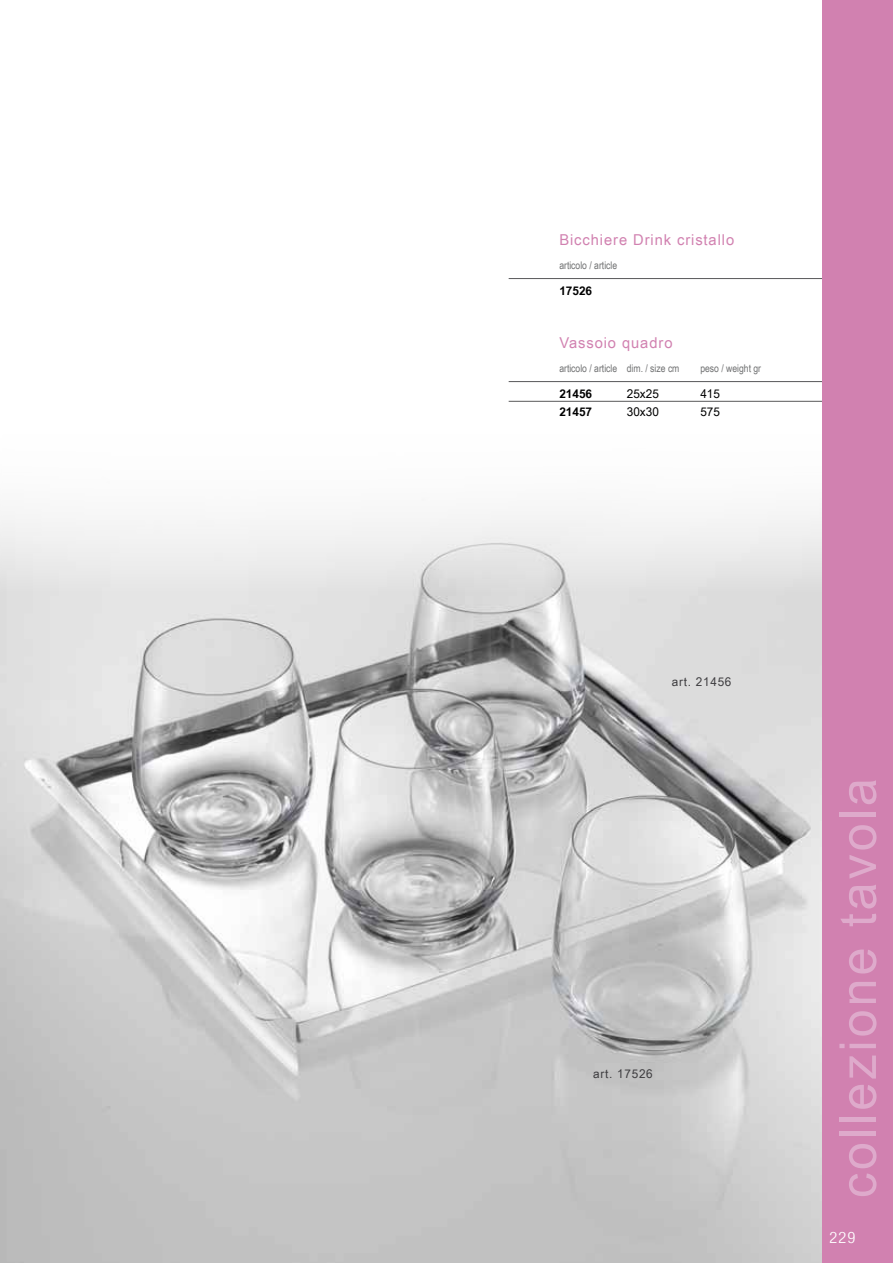
<style>
.page{position:relative;width:893px;height:1263px;background:#fff}
.page>*{position:absolute;margin:0;border:0;box-sizing:border-box;transform-origin:0 0}
.t1{font:51px "Arial Narrow";letter-spacing:.05em;color:#deaacb;scale:1.2 1}
.t2{font:15px "Arial Narrow";letter-spacing:.05em;color:#d181b0;scale:1.2 1}
.t3{font:300 condensed 15px "Helvetica";color:#fff;scale:1.2 1}
.t4{font:12px "Arial Narrow";letter-spacing:.05em;color:#3e3d40;scale:1.2 1}
.t5{font:12px "Arial Narrow";color:#000;scale:1.2 1}
.t6{font:700 12px "Arial Narrow";color:#000;scale:1.2 1}
.t7{font:10.5px "Arial Narrow";color:#707172}
</style>
<div class="page">
<img style="left:0;top:423px;width:823px;height:840px">
<hr style="left:509px;top:278px;width:314px;height:1px;background:#58585a">
<hr style="left:509px;top:381px;width:314px;height:1px;background:#58585a">
<hr style="left:509px;top:401px;width:314px;height:1px;background:#58585a">
<div style="left:823px;top:0;width:70px;height:1263px;background:#d181b0"></div>
<h2 class="t2" style="left:559px;top:228px;width:147px">Bicchiere Drink cristallo</h2>
<p class="t7" style="left:559px;top:258px;width:59px">articolo / article</p>
<p class="t6" style="left:559px;top:281px;width:29px">17526</p>
<h2 class="t2" style="left:559px;top:332px;width:96px">Vassoio quadro</h2>
<p class="t6" style="left:559px;top:384px;width:29px">21456</p>
<p class="t5" style="left:627px;top:384px;width:28px">25x25</p>
<p class="t5" style="left:700px;top:384px;width:18px">415</p>
<p class="t6" style="left:559px;top:402px;width:29px">21457</p>
<p class="t5" style="left:627px;top:402px;width:28px">30x30</p>
<p class="t5" style="left:700px;top:402px;width:18px">575</p>
<p class="t7" style="left:559px;top:361px;width:122px">articolo / article dim. / size cm</p>
<p class="t7" style="left:700px;top:361px;width:62px">peso / weight gr</p>
<p class="t4" style="left:672px;top:673px;width:51px">art. 21456</p>
<p class="t4" style="left:593px;top:1065px;width:51px">art. 17526</p>
<h1 class="t1" style="left:820px;top:1198px;width:351px;rotate:-90deg">collezione tavola</h1>
<h2 class="t3" style="left:830px;top:1229px;width:23px">229</h2>
</div>
